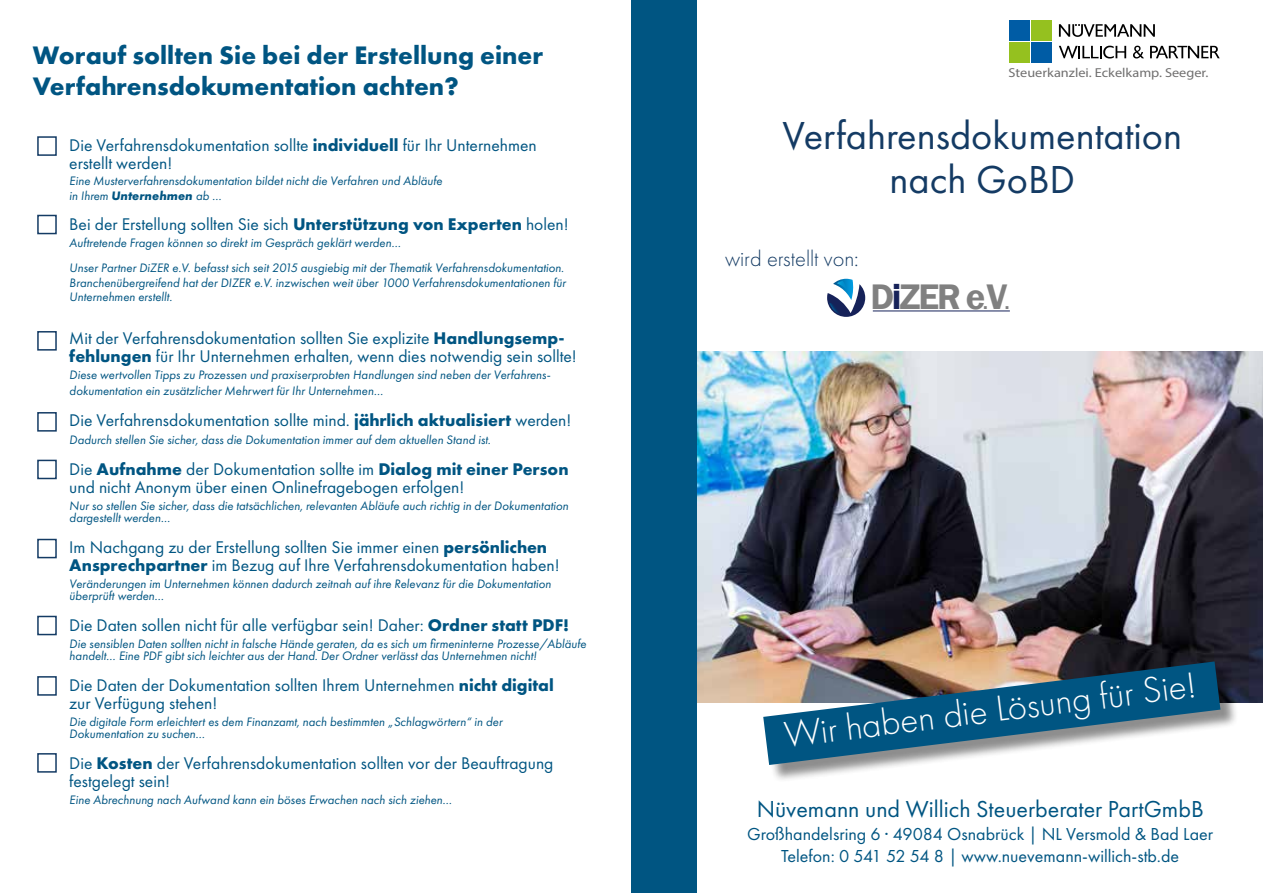
<style>
.page{position:relative;width:1263px;height:893px;background:#fff}
.page>*{position:absolute;margin:0;border:0;box-sizing:border-box;transform-origin:0 0}
.t1{font:40.5px/43.5px "Futura PT";color:#143b64;text-align:center}
.t2{font:300 37.5px "Futura PT";color:#fff}
.t3{font:600 36.6px "Franklin Gothic";letter-spacing:-.06em;color:rgb(0 0 0/.5)}
.t4{font:700 26.25px/31.5px "Futura PT";color:#005582}
.t5{font:24px "Futura PT";color:#005582}
.t6{font:300 22.5px "Futura PT";color:#143b64}
.t7{font:18px/21.6px "Futura PT";color:#005582;text-align:center}
.t8{font:17.55px/18px "Futura PT";color:#005582}
.t9{font:13.05px "Myriad Pro";color:#706f6f;scale:1.1 1}
.t10{font:italic 12.75px/12.8px "Futura PT";color:#005582}
.s1{font-weight:700}
.s2{color:#162259}
.s3{font-size:18.3px}
</style>
<div class="page">
<div style="left:631px;top:0;width:66px;height:893px;background:#005582"></div>
<img style="left:697px;top:352px;width:566px;height:350px">
<div style="left:37px;top:136px;width:20px;height:20px;border:2px solid #143b64"></div>
<div style="left:37px;top:215px;width:20px;height:19px;border:2px solid #143b64"></div>
<div style="left:37px;top:331px;width:20px;height:20px;border:2px solid #143b64"></div>
<div style="left:37px;top:412px;width:20px;height:20px;border:2px solid #143b64"></div>
<div style="left:37px;top:460px;width:20px;height:19px;border:2px solid #143b64"></div>
<div style="left:37px;top:539px;width:20px;height:19px;border:2px solid #143b64"></div>
<div style="left:37px;top:616px;width:20px;height:19px;border:2px solid #143b64"></div>
<div style="left:37px;top:676px;width:20px;height:20px;border:2px solid #143b64"></div>
<div style="left:37px;top:753px;width:20px;height:20px;border:2px solid #143b64"></div>
<div style="left:1009px;top:20px;width:20px;height:21px;background:#005ca5"></div>
<div style="left:1031px;top:20px;width:21px;height:21px;background:#95c11f"></div>
<div style="left:1009px;top:43px;width:20px;height:20px;background:#95c11f"></div>
<div style="left:1031px;top:43px;width:21px;height:20px;background:#005ca5"></div>
<svg style="left:1059px;top:46px;width:67px;height:12px"></svg>
<svg style="left:1133px;top:46px;width:11px;height:12px"></svg>
<svg style="left:1150px;top:46px;width:70px;height:12px"></svg>
<svg style="left:1059px;top:24px;width:96px;height:13px"></svg>
<div style="left:766px;top:664px;width:472px;height:119px;background:#000;opacity:.45"></div>
<svg style="left:763px;top:661px;width:457px;height:104px"></svg>
<svg style="left:827px;top:279px;width:38px;height:38px"></svg>
<hr style="left:873px;top:311px;width:137px;height:1px;background:#162259">
<h3 class="t4" style="left:33px;top:38px;width:512px">Worauf sollten Sie bei der Erstellung einer<br>Verfahrensdokumentation achten?</h3>
<h3 class="t8" style="left:69px;top:136px;width:469px">Die Verfahrensdokumentation sollte <span class="s1">individuell</span> für Ihr Unternehmen erstellt werden!</h3>
<p class="t10" style="left:69px;top:174px;width:375px;line-height:14.2px">Eine Musterverfahrensdokumentation bildet nicht die Verfahren und Abläufe in Ihrem <span class="s1">Unternehmen</span> ab …</p>
<h3 class="t8" style="left:69px;top:216px;width:501px">Bei der Erstellung sollten Sie sich <span class="s1">Unterstützung von Experten</span> holen!</h3>
<p class="t10" style="left:69px;top:230px;width:496px;line-height:25.5px">Auftretende Fragen können so direkt im Gespräch geklärt werden…<br>Unser Partner DiZER e.V. befasst sich seit 2015 ausgiebig mit der Thematik Verfahrensdokumentation.</p>
<p class="t10" style="left:69px;top:275px;width:498px;line-height:14.2px">Branchenübergreifend hat der DIZER e.V. inzwischen weit über 1000 Verfahrensdokumentationen für<br>Unternehmen erstellt.</p>
<h3 class="t8" style="left:69px;top:330px;width:509px">Mit der Verfahrensdokumentation sollten Sie explizite <span class="s1">Handlungsemp&shy;fehlungen</span> für Ihr Unternehmen erhalten, wenn dies notwendig sein sollte!</h3>
<p class="t10" style="left:69px;top:366px;width:483px;line-height:16.5px">Diese wertvollen Tipps zu Prozessen und praxiserprobten Handlungen sind neben der Verfahrens&shy;dokumentation ein zusätzlicher Mehrwert für Ihr Unternehmen…</p>
<h3 class="t8" style="left:69px;top:411px;width:504px">Die Verfahrensdokumentation sollte mind. <span class="s1">jährlich aktualisiert</span> werden!</h3>
<p class="t10" style="left:69px;top:434px;width:423px">Dadurch stellen Sie sicher, dass die Dokumentation immer auf dem aktuellen Stand ist.</p>
<h3 class="t8" style="left:69px;top:460px;width:501px">Die <span class="s1">Aufnahme</span> der Dokumentation sollte im <span class="s1">Dialog mit einer Person </span>und nicht Anonym über einen Onlinefragebogen erfolgen!</h3>
<p class="t10" style="left:69px;top:499px;width:501px">Nur so stellen Sie sicher, dass die tatsächlichen, relevanten Abläufe auch richtig in der Dokumentation dargestellt werden…</p>
<h3 class="t8" style="left:69px;top:538px;width:492px">Im Nachgang zu der Erstellung sollten Sie immer einen <span class="s1">persönlichen<br>Ansprechpartner</span> im Bezug auf Ihre Verfahrensdokumentation haben!</h3>
<p class="t10" style="left:69px;top:577px;width:483px">Veränderungen im Unternehmen können dadurch zeitnah auf ihre Relevanz für die Dokumentation überprüft werden…</p>
<h3 class="t8" style="left:69px;top:616px;width:501px">Die Daten sollen nicht für alle verfügbar sein! Daher: <span class="s1">Ordner statt PDF!</span></h3>
<p class="t10" style="left:69px;top:637px;width:518px">Die sensiblen Daten sollten nicht in falsche Hände geraten, da es sich um firmeninterne Prozesse/Abläufe handelt… Eine PDF gibt sich leichter aus der Hand. Der Ordner verlässt das Unternehmen nicht!</p>
<h3 class="t8" style="left:69px;top:676px;width:486px">Die Daten der Dokumentation sollten Ihrem Unternehmen <span class="s1">nicht digital </span>zur Verfügung stehen!</h3>
<p class="t10" style="left:69px;top:715px;width:435px">Die digitale Form erleichtert es dem Finanzamt, nach bestimmten „Schlagwörtern“ in der<br>Dokumentation zu suchen…</p>
<h3 class="t8" style="left:69px;top:754px;width:486px">Die <span class="s1">Kosten</span> der Verfahrensdokumentation sollten vor der Beauftragung festgelegt sein!</h3>
<p class="t10" style="left:69px;top:793px;width:384px">Eine Abrechnung nach Aufwand kann ein böses Erwachen nach sich ziehen…</p>
<p class="t9" style="left:1008px;top:64px;width:183px">Steuerkanzlei. Eckelkamp. Seeger.</p>
<h1 class="t1" style="left:782px;top:114px;width:401px">Verfahrensdokumentation nach GoBD</h1>
<h3 class="t6" style="left:725px;top:246px;width:135px">wird erstellt von:</h3>
<h3 class="t3" style="left:870px;top:274px;width:141px">D<span class="s2">i</span>ZER e<span class="s3">.</span>V<span class="s3">.</span></h3>
<h2 class="t2" style="left:782px;top:714px;width:416px;rotate:-7deg">Wir haben die Lösung für Sie!</h2>
<h3 class="t5" style="left:757px;top:795px;width:449px">Nüvemann und Willich Steuerberater PartGmbB</h3>
<h3 class="t7" style="left:747px;top:823px;width:467px">Großhandelsring 6 · 49084 Osnabrück | NL Versmold &amp; Bad Laer<br>Telefon: 0 541 52 54 8 | www.nuevemann-willich-stb.de</h3>
</div>
